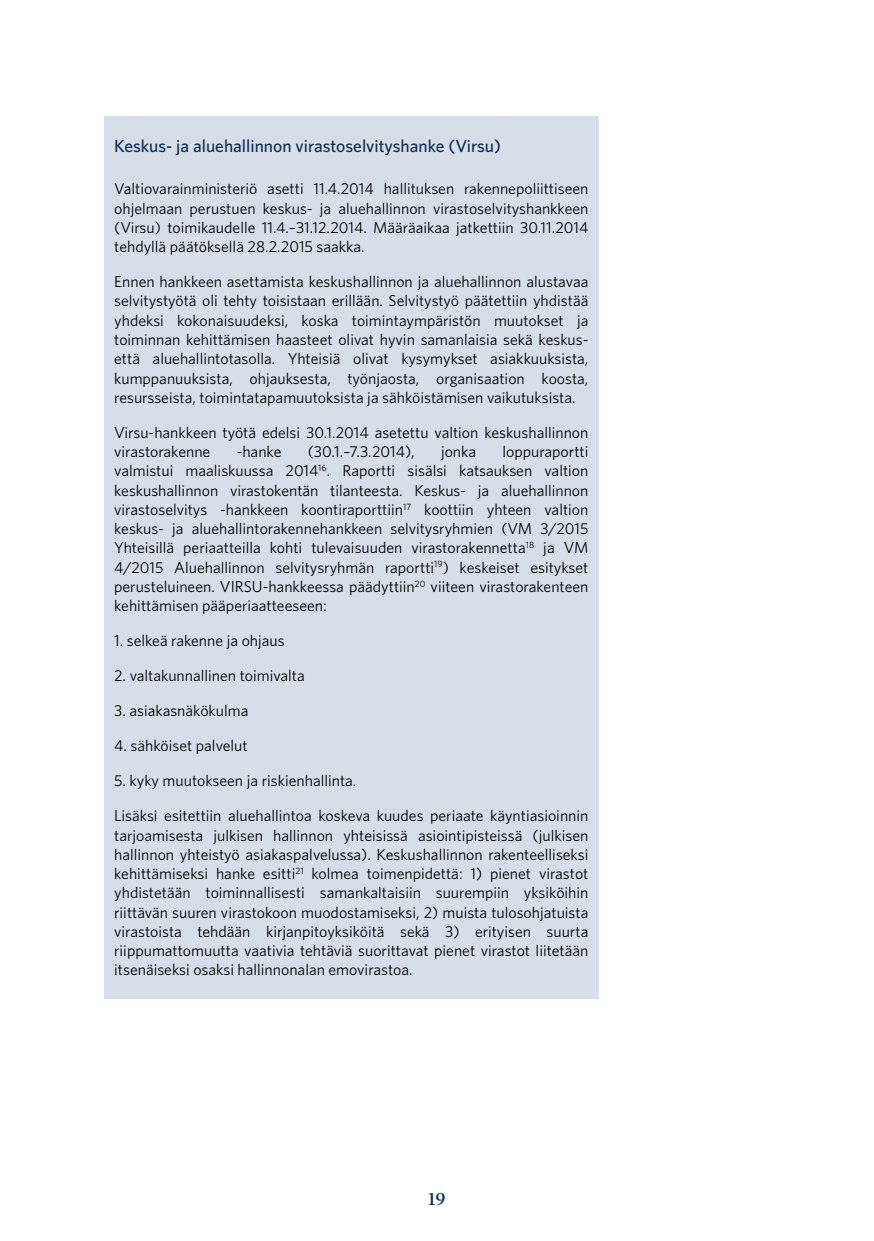
<style>
.page{position:relative;width:874px;height:1241px;background:#fff}
.page>*{position:absolute;margin:0;border:0;box-sizing:border-box;transform-origin:0 0}
.t1{font:600 19.25px "Mercury Display";color:#0c2d54}
.Infolaatikon_otsikko{font:500 17.5px "Whitney";color:#0c2d54}
.Infolaatikon_leipäte{font:15.75px/19.2px "Whitney";color:#000;text-align:justify}
</style>
<div class="page">
<div style="left:104px;top:116px;width:494px;height:63px;background:#d8dee7"></div>
<div style="left:104px;top:177px;width:494px;height:98px;background:#d8dee7"></div>
<div style="left:104px;top:269px;width:494px;height:157px;background:#d8dee7"></div>
<div style="left:104px;top:420px;width:494px;height:214px;background:#d8dee7"></div>
<div style="left:104px;top:628px;width:494px;height:41px;background:#d8dee7"></div>
<div style="left:104px;top:663px;width:494px;height:41px;background:#d8dee7"></div>
<div style="left:104px;top:698px;width:494px;height:41px;background:#d8dee7"></div>
<div style="left:104px;top:733px;width:494px;height:41px;background:#d8dee7"></div>
<div style="left:104px;top:768px;width:494px;height:41px;background:#d8dee7"></div>
<div style="left:104px;top:803px;width:494px;height:195px;background:#d8dee7"></div>
<p class="Infolaatikon_otsikko" style="left:114px;top:135px;width:388px">Keskus- ja aluehallinnon virastoselvityshanke (Virsu)</p>
<p class="Infolaatikon_leipäte" style="left:114px;top:179px;width:475px">Valtiovarainministeriö asetti 11.4.2014 hallituksen rakennepoliittiseen ohjelmaan perustuen keskus- ja aluehallinnon virastoselvityshankkeen (Virsu) toimikaudelle 11.4.–31.12.2014. Määräaikaa jatkettiin 30.11.2014 tehdyllä päätöksellä 28.2.2015 saakka.</p>
<p class="Infolaatikon_leipäte" style="left:114px;top:272px;width:475px">Ennen hankkeen asettamista keskushallinnon ja aluehallinnon alustavaa selvitystyötä oli tehty toisistaan erillään. Selvitystyö päätettiin yhdistää yhdeksi kokonaisuudeksi, koska toimintaympäristön muutokset ja toiminnan kehittämisen haasteet olivat hyvin samanlaisia sekä keskus&shy;että aluehallintotasolla. Yhteisiä olivat kysymykset asiakkuuksista, kumppanuuksista, ohjauksesta, työnjaosta, organisaation koosta, resursseista, toimintatapamuutoksista ja sähköistämisen vaikutuksista.</p>
<p class="Infolaatikon_leipäte" style="left:114px;top:422px;width:475px">Virsu-hankkeen työtä edelsi 30.1.2014 asetettu valtion keskushallinnon virastorakenne</p>
<p class="Infolaatikon_leipäte" style="left:236px;top:441px;width:46px">-hanke</p>
<p class="Infolaatikon_leipäte" style="left:307px;top:441px;width:108px">(30.1.–7.3.2014),</p>
<p class="Infolaatikon_leipäte" style="left:441px;top:441px;width:37px">jonka</p>
<p class="Infolaatikon_leipäte" style="left:114px;top:441px;width:475px;text-indent:388px">loppuraportti valmistui maaliskuussa 2014<sup>16</sup>. Raportti sisälsi katsauksen valtion keskushallinnon virastokentän tilanteesta. Keskus- ja aluehallinnon virastoselvitys -hankkeen koontiraporttiin<sup>17</sup> koottiin yhteen valtion keskus- ja aluehallintorakennehankkeen selvitysryhmien (VM 3/2015<br>Yhteisillä periaatteilla kohti tulevaisuuden virastorakennetta<sup>18</sup> ja VM 4/2015 Aluehallinnon selvitysryhmän raportti<sup>19</sup>) keskeiset esitykset perusteluineen. VIRSU-hankkeessa päädyttiin<sup>20</sup> viiteen virastorakenteen kehittämisen pääperiaatteeseen:</p>
<p class="Infolaatikon_leipäte" style="left:114px;top:630px;width:172px">1. selkeä rakenne ja ohjaus</p>
<p class="Infolaatikon_leipäte" style="left:114px;top:665px;width:192px">2. valtakunnallinen toimivalta</p>
<p class="Infolaatikon_leipäte" style="left:114px;top:700px;width:136px">3. asiakasnäkökulma</p>
<p class="Infolaatikon_leipäte" style="left:114px;top:735px;width:135px">4. sähköiset palvelut</p>
<p class="Infolaatikon_leipäte" style="left:114px;top:770px;width:243px">5. kyky muutokseen ja riskienhallinta.</p>
<p class="Infolaatikon_leipäte" style="left:114px;top:805px;width:475px">Lisäksi esitettiin aluehallintoa koskeva kuudes periaate käyntiasioinnin tarjoamisesta julkisen hallinnon yhteisissä asiointipisteissä (julkisen hallinnon yhteistyö asiakaspalvelussa). Keskushallinnon rakenteelliseksi kehittämiseksi hanke esitti<sup>21</sup> kolmea toimenpidettä: 1) pienet virastot yhdistetään toiminnallisesti samankaltaisiin suurempiin yksiköihin riittävän suuren virastokoon muodostamiseksi, 2) muista tulosohjatuista virastoista tehdään kirjanpitoyksiköitä sekä 3) erityisen suurta riippumattomuutta vaativia tehtäviä suorittavat pienet virastot liitetään itsenäiseksi osaksi hallinnonalan emovirastoa.</p>
<p class="t1" style="left:428px;top:1184px;width:19px">19</p>
</div>
